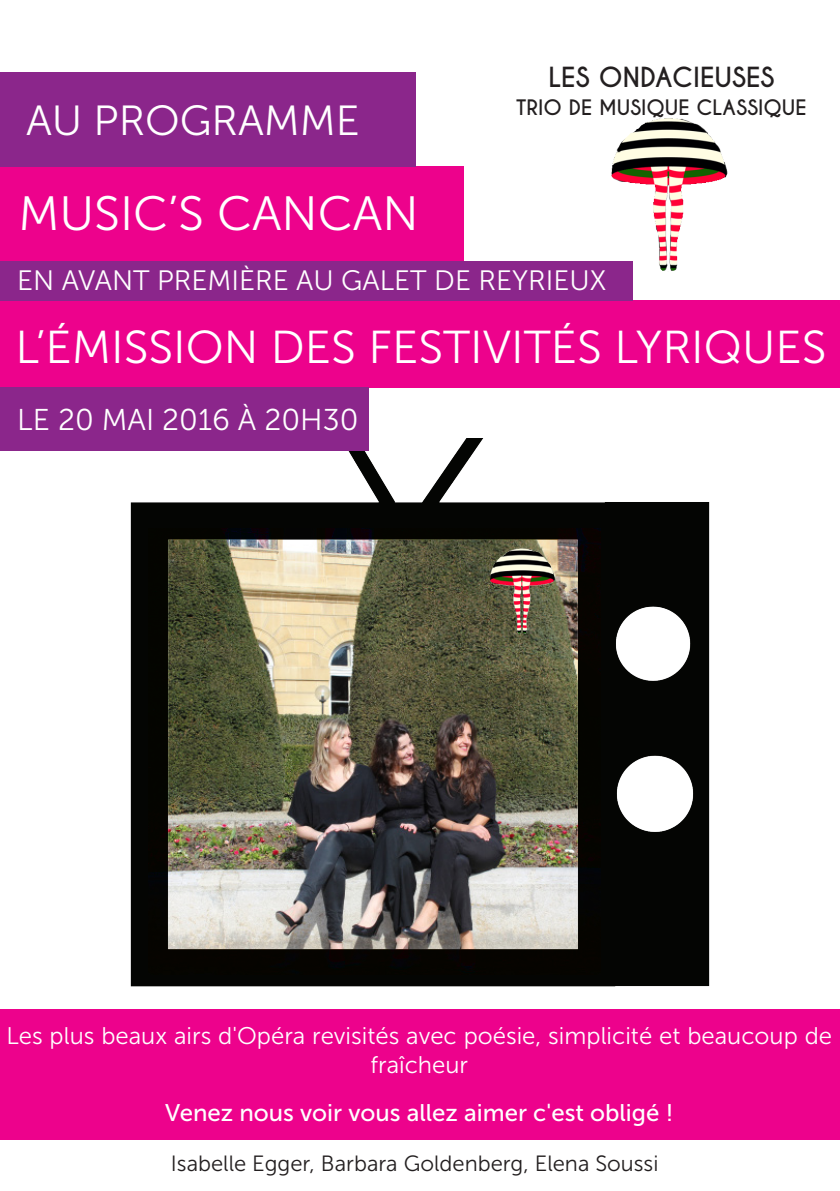
<style>
.page{position:relative;width:840px;height:1191px;background:#fff}
.page>*{position:absolute;margin:0;border:0;box-sizing:border-box;transform-origin:0 0}
.t1{font:48px "Museo Sans 300";color:#fff}
.t2{font:46px "Museo Sans 300";color:#fff}
.t3{font:42px "Museo Sans 300";color:#fff}
.t4{font:30px "Museo Sans 300";color:#fff}
.t5{font:28px "Museo Sans 300";color:#fff}
.t6{font:700 26px "Caviar Dreams";color:#231f20}
.t7{font:24px/28.8px "Museo Sans 300";color:#fff;text-align:center}
.t8{font:24px "Museo Sans 500";color:#fff}
.t9{font:22px "Museo Sans 300";color:#231f20}
.t10{font:700 20px "Caviar Dreams";color:#231f20}
</style>
<div class="page">
<div style="left:0;top:1009px;width:839px;height:131px;background:#ed028c"></div>
<img style="left:130px;top:438px;width:579px;height:549px">
<div style="left:0;top:166px;width:463px;height:95px;background:#ed028c"></div>
<img style="left:149px;top:528px;width:450px;height:446px">
<div style="left:0;top:300px;width:839px;height:87px;background:#ed028c"></div>
<div style="left:0;top:261px;width:632px;height:39px;background:#8b268b"></div>
<div style="left:0;top:72px;width:415px;height:94px;background:#8b268b"></div>
<div style="left:0;top:387px;width:368px;height:63px;background:#8b268b"></div>
<img style="left:611px;top:118px;width:117px;height:167px">
<img style="left:445px;top:491px;width:152px;height:151px">
<p class="t3" style="left:26px;top:98px;width:335px">AU PROGRAMME</p>
<p class="t6" style="left:548px;top:61px;width:228px">LES ONDACIEUSES</p>
<p class="t10" style="left:516px;top:95px;width:291px">TRIO DE MUSIQUE CLASSIQUE</p>
<p class="t1" style="left:18px;top:187px;width:401px">MUSIC’S CANCAN</p>
<p class="t5" style="left:17px;top:266px;width:590px">EN AVANT PREMIÈRE AU GALET DE REYRIEUX</p>
<p class="t2" style="left:16px;top:323px;width:812px">L’ÉMISSION DES FESTIVITÉS LYRIQUES</p>
<p class="t4" style="left:17px;top:404px;width:342px">LE 20 MAI 2016 À 20H30</p>
<p class="t7" style="left:6px;top:1021px;width:826px">Les plus beaux airs d'Opéra revisités avec poésie, simplicité et beaucoup de fraîcheur</p>
<p class="t8" style="left:165px;top:1099px;width:509px">Venez nous voir vous allez aimer c'est obligé !</p>
<p class="t9" style="left:171px;top:1151px;width:489px">Isabelle Egger, Barbara Goldenberg, Elena Soussi</p>
</div>
